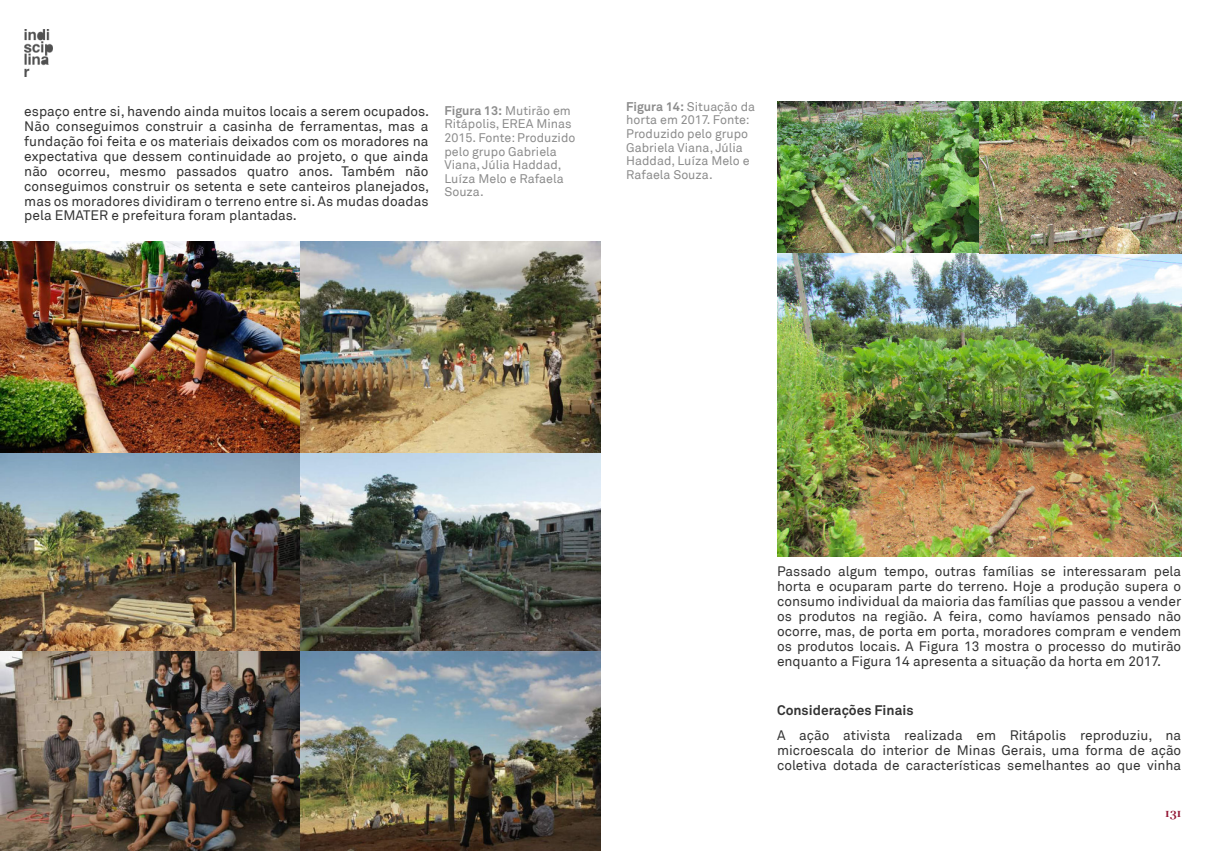
<style>
.page{position:relative;width:1205px;height:851px;background:#fff}
.page>*{position:absolute;margin:0;border:0;box-sizing:border-box;transform-origin:0 0}
.t1{font:13.75px/15px "Akkurat";color:#333;text-align:justify}
.t2{font:700 13.75px "Akkurat";color:#333}
.t3{font:12.5px/13.6px "Akkurat";color:#8c8c8c}
.t4{font:700 12.5px "Rufina";color:#911231}
.s1{font-weight:700}
</style>
<div class="page">
<img style="left:24px;top:30px;width:28px;height:46px">
<img style="left:0;top:241px;width:600px;height:410px">
<img style="left:0;top:651px;width:600px;height:199px">
<img style="left:777px;top:102px;width:404px;height:454px">
<p class="t1" style="left:24px;top:103px;width:406px">espaço entre si, havendo ainda muitos locais a serem ocupados.<br>Não conseguimos construir a casinha de ferramentas, mas a fundação foi feita e os materiais deixados com os moradores na expectativa que dessem continuidade ao projeto, o que ainda não ocorreu, mesmo passados quatro anos. Também não conseguimos construir os setenta e sete canteiros planejados, mas os moradores dividiram o terreno entre si. As mudas doadas pela EMATER e prefeitura foram plantadas.</p>
<p class="t3" style="left:444px;top:103px;width:133px"><span class="s1">Figura 13:</span> Mutirão em<br>Ritápolis, EREA Minas<br>2015. Fonte: Produzido pelo grupo Gabriela<br>Viana, Júlia Haddad,<br>Luíza Melo e Rafaela<br>Souza.</p>
<p class="t3" style="left:626px;top:99px;width:130px"><span class="s1">Figura 14:</span> Situação da horta em 2017. Fonte:<br>Produzido pelo grupo<br>Gabriela Viana, Júlia<br>Haddad, Luíza Melo e<br>Rafaela Souza.</p>
<p class="t1" style="left:777px;top:562px;width:406px">Passado algum tempo, outras famílias se interessaram pela horta e ocuparam parte do terreno. Hoje a produção supera o consumo individual da maioria das famílias que passou a vender os produtos na região. A feira, como havíamos pensado não ocorre, mas, de porta em porta, moradores compram e vendem os produtos locais. A Figura 13 mostra o processo do mutirão enquanto a Figura 14 apresenta a situação da horta em 2017.</p>
<p class="t2" style="left:777px;top:702px;width:138px">Considerações Finais</p>
<p class="t1" style="left:777px;top:727px;width:406px">A ação ativista realizada em Ritápolis reproduziu, na microescala do interior de Minas Gerais, uma forma de ação coletiva dotada de características semelhantes ao que vinha</p>
<p class="t4" style="left:1165px;top:804px;width:18px">131</p>
</div>
